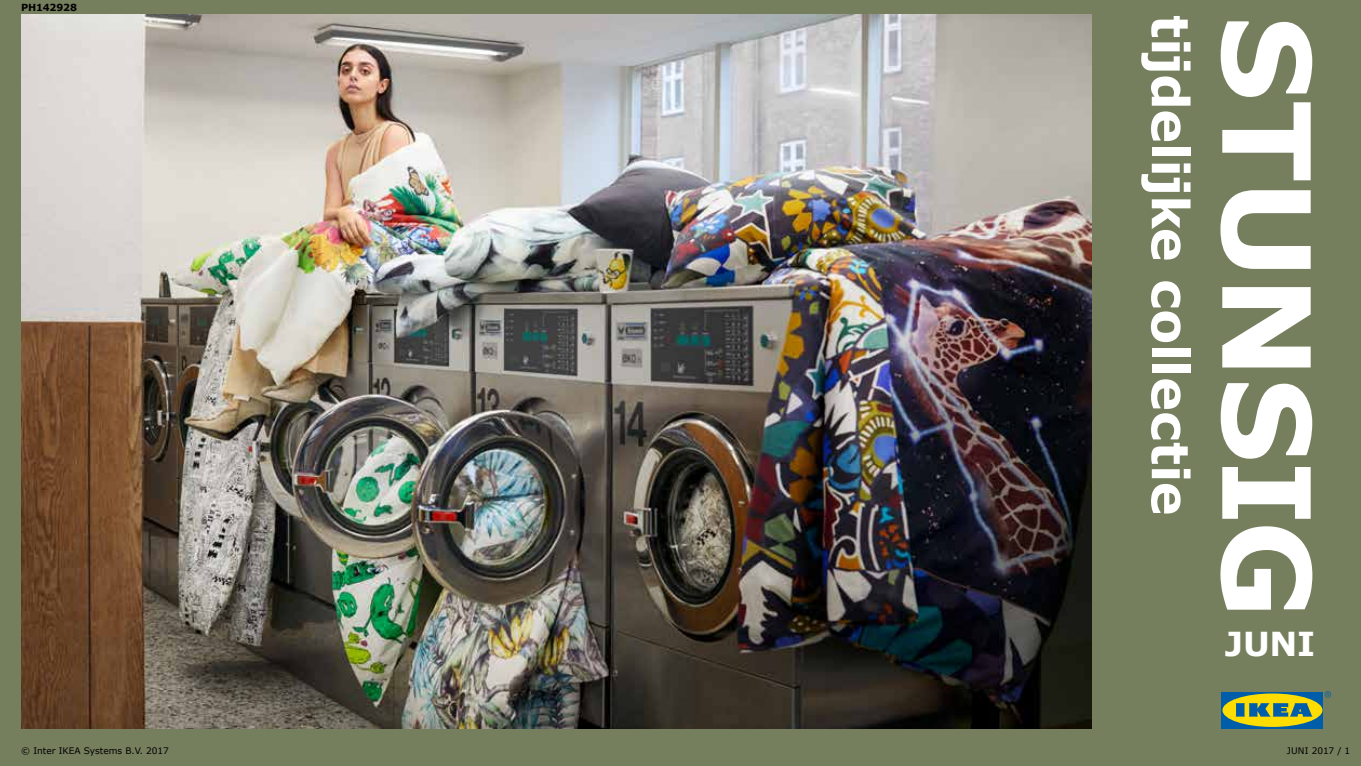
<style>
.page{position:relative;width:1361px;height:766px;background:#fff}
.page>*{position:absolute;margin:0;border:0;box-sizing:border-box;transform-origin:0 0}
.t1{font:700 121.5px "Verdana";letter-spacing:-.025em;color:#fff}
.t2{font:700 51px "Verdana";letter-spacing:-.01em;color:#fff}
.t3{font:700 33px "Verdana";color:#fff}
.t4{font:700 9.75px "Verdana IKEA";letter-spacing:-.02em;color:#000}
.t5{font:9px "Verdana IKEA";color:#000}
.t6{font:9px "Verdana";letter-spacing:.005em;color:#000}
</style>
<div class="page">
<div style="left:0;top:0;width:1361px;height:765px;background:#757f5d"></div>
<img style="left:21px;top:15px;width:1070px;height:713px">
<svg style="left:1221px;top:692px;width:102px;height:36px"></svg>
<div style="left:1222px;top:693px;width:100px;height:33px;background:#fd0;border-radius:50%"></div>
<svg style="left:1235px;top:703px;width:77px;height:13px"></svg>
<svg style="left:1324px;top:691px;width:7px;height:6px"></svg>
<p class="t4" style="left:21px;top:1px;width:57px">PH142928</p>
<h2 class="t2" style="left:1206px;top:15px;width:502px;rotate:90deg">tijdelijke collectie</h2>
<h1 class="t1" style="left:1352px;top:15px;width:605px;rotate:90deg">STUNSIG</h1>
<h3 class="t3" style="left:1225px;top:620px;width:92px">JUNI</h3>
<p class="t5" style="left:21px;top:745px;width:149px">© Inter IKEA Systems B.V. 2017</p>
<p class="t6" style="left:1286px;top:744px;width:65px">JUNI 2017 / 1</p>
</div>
